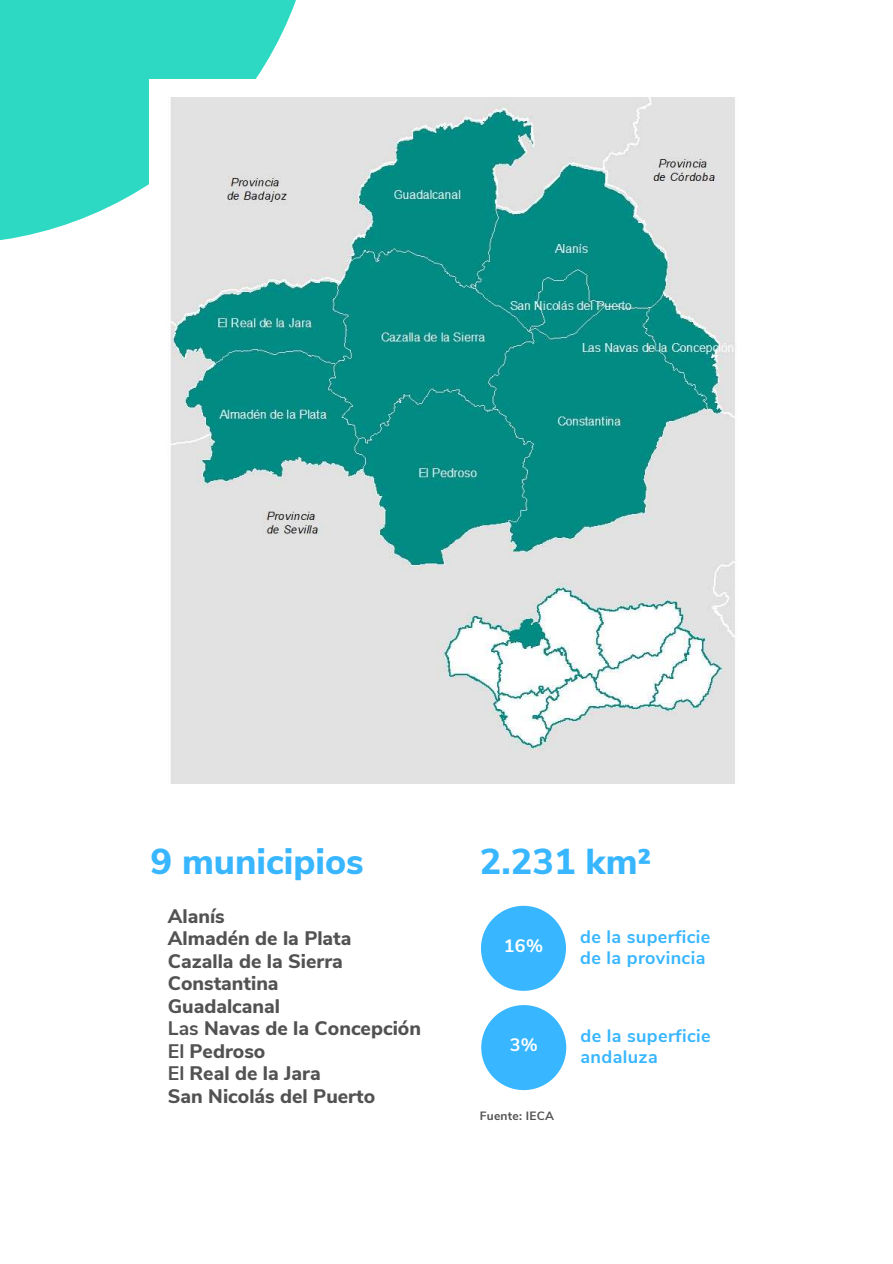
<style>
.page{position:relative;width:893px;height:1264px;background:#fff}
.page>*{position:absolute;margin:0;border:0;box-sizing:border-box;transform-origin:0 0}
.t1{font:800 36px "Nunito Sans";color:#38b6ff}
.t2{font:800 19.5px/22.5px "Nunito Sans";color:#525252}
.t3{font:700 18px/21.3px "Nunito Sans";letter-spacing:.02em;color:#38b6ff}
.t4{font:700 18px "Nunito Sans";color:#fff}
.t5{font:700 12px "Nunito Sans";letter-spacing:.02em;color:#525252}
.s1{font-weight:700}
</style>
<div class="page">
<div style="left:0;top:0;width:319px;height:244px;background:#2ed9c3"></div>
<div style="left:481px;top:905px;width:85px;height:85px;background:#38b6ff;border-radius:50%"></div>
<div style="left:481px;top:1005px;width:85px;height:85px;background:#38b6ff;border-radius:50%"></div>
<img style="left:149px;top:79px;width:587px;height:704px">
<h1 class="t1" style="left:150px;top:837px;width:215px">9 municipios</h1>
<h1 class="t1" style="left:480px;top:837px;width:173px">2.231 km²</h1>
<p class="t2" style="left:168px;top:905px;width:255px">Alanís<br>Almadén de la Plata<br>Cazalla de la Sierra<br>Constantina<br>Guadalcanal<br><span class="s1">Las</span> Navas de la Concepción<br><span class="s1">El</span> Pedroso<br><span class="s1">El</span> Real de la Jara<br>San Nicolás del Puerto</p>
<p class="t4" style="left:504px;top:933px;width:41px">16%</p>
<p class="t4" style="left:509px;top:1033px;width:30px">3%</p>
<p class="t5" style="left:480px;top:1107px;width:76px">Fuente: IECA</p>
<p class="t3" style="left:580px;top:926px;width:132px">de la superficie de la provincia</p>
<p class="t3" style="left:580px;top:1025px;width:132px">de la superficie andaluza</p>
</div>
